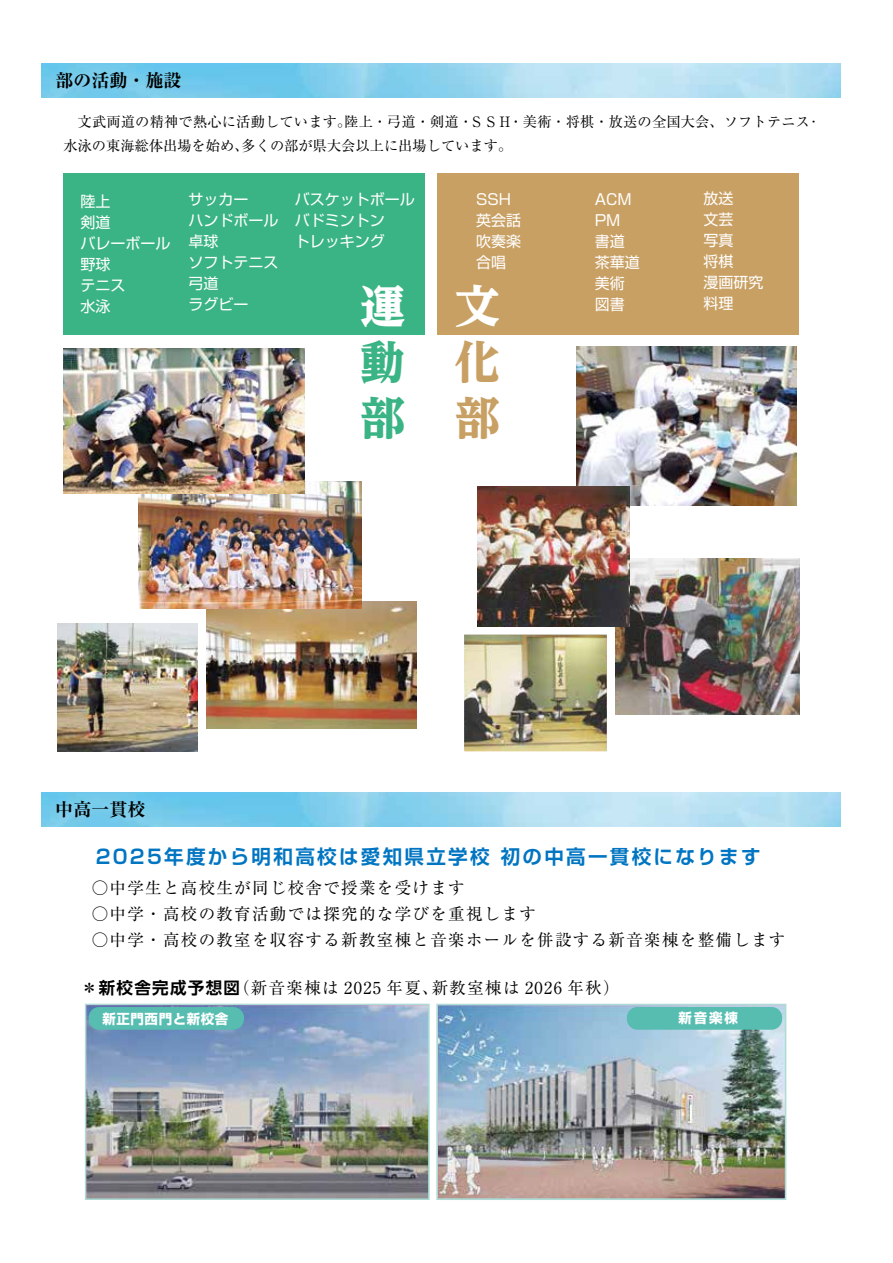
<style>
.page{position:relative;width:893px;height:1263px;background:#fff}
.page>*{position:absolute;margin:0;border:0;box-sizing:border-box;transform-origin:0 0}
.t1{font:800 45px "Reim Yfoz Pro";color:#fff}
.t2{font:800 45px/55.8px "Reim Yfoz Pro";color:#3ab484}
.t3{font:800 45px/55.8px "Reim Yfoz Pro";color:#c9a063}
.t4{font:700 19.5px "Shin Go Pr 6 N De";letter-spacing:.12em;color:#0075c2}
.t5{font:700 expanded 18px "Ryumin Pr 6 N";color:#000}
.t6{font:16.5px "Ryumin Pr 6 N";letter-spacing:.08em;color:#000}
.t7{font:700 16.5px "UD Shin Go Pr 6 N De";letter-spacing:.08em;color:#000}
.t8{font:15px/21px "Shin Go Pr 6 N";color:#fff}
.t9{font:14.25px/24px "Ryumin Pr 6 N";letter-spacing:.01em;color:#000}
.t10{font:700 13.5px "Shin Go Pr 6 N";letter-spacing:.04em;color:#fff}
</style>
<div class="page">
<img style="left:88px;top:1007px;width:339px;height:190px">
<div style="left:85px;top:1004px;width:345px;height:196px;border:2px solid #addbd6"></div>
<div style="left:89px;top:1007px;width:155px;height:23px;background:#56bdb0;border-radius:11px"></div>
<img style="left:57px;top:623px;width:141px;height:128px">
<div style="left:64px;top:173px;width:361px;height:162px;background:#3ab484"></div>
<div style="left:437px;top:173px;width:361px;height:162px;background:#c9a063"></div>
<img style="left:464px;top:634px;width:143px;height:117px">
<img style="left:615px;top:559px;width:184px;height:155px">
<img style="left:207px;top:601px;width:209px;height:128px">
<img style="left:138px;top:481px;width:223px;height:128px">
<img style="left:440px;top:1007px;width:343px;height:189px">
<div style="left:436px;top:1004px;width:350px;height:196px;border:2px solid #addbd6"></div>
<div style="left:627px;top:1007px;width:155px;height:23px;background:#56bdb0;border-radius:11px"></div>
<img style="left:577px;top:347px;width:219px;height:158px">
<img style="left:478px;top:487px;width:152px;height:139px">
<img style="left:64px;top:348px;width:240px;height:145px">
<img style="left:41px;top:63px;width:800px;height:34px">
<img style="left:41px;top:792px;width:800px;height:34px">
<p class="t5" style="left:55px;top:66px;width:128px">部の活動・施設</p>
<p class="t9" style="left:509px;top:109px;width:310px">・美術・将棋・放送の全国大会、ソフトテニス・</p>
<p class="t9" style="left:344px;top:109px;width:130px">陸上・弓道・剣道・</p>
<p class="t9" style="left:241px;top:109px;width:272px;text-indent:-178px">　文武両道の精神で熱心に活動しています。<br>多くの部が県大会以上に出場しています。</p>
<p class="t9" style="left:469px;top:109px;width:44px">ＳＳＨ</p>
<p class="t9" style="left:63px;top:133px;width:187px">水泳の東海総体出場を始め、</p>
<p class="t8" style="left:81px;top:190px;width:91px">陸上<br>剣道<br>バレーボール野球<br>テニス<br>水泳</p>
<p class="t8" style="left:295px;top:188px;width:122px">バスケットボールバドミントン<br>トレッキング</p>
<p class="t8" style="left:189px;top:188px;width:91px">サッカー<br>ハンドボール卓球<br>ソフトテニス弓道<br>ラグビー</p>
<h1 class="t1" style="left:360px;top:269px;width:46px">運</h1>
<h1 class="t2" style="left:360px;top:335px;width:46px">動部</h1>
<p class="t8" style="left:476px;top:187px;width:46px">SSH英会話吹奏楽合唱</p>
<p class="t8" style="left:595px;top:187px;width:46px">ACM<br>PM<br>書道茶華道美術図書</p>
<h1 class="t1" style="left:455px;top:269px;width:46px">文</h1>
<h1 class="t3" style="left:455px;top:335px;width:46px">化部</h1>
<p class="t8" style="left:703px;top:187px;width:61px">放送<br>文芸<br>写真<br>将棋<br>漫画研究料理</p>
<p class="t5" style="left:55px;top:795px;width:92px">中高一貫校</p>
<p class="t4" style="left:96px;top:840px;width:395px">2025年度から明和高校は愛知県立学校</p>
<p class="t6" style="left:92px;top:875px;width:374px">○中学生と高校生が同じ校舎で授業を受けます</p>
<p class="t6" style="left:92px;top:900px;width:446px">○中学・高校の教育活動では探究的な学びを重視します</p>
<p class="t6" style="left:92px;top:926px;width:695px">○中学・高校の教室を収容する新教室棟と音楽ホールを併設する新音楽棟を整備します</p>
<p class="t4" style="left:501px;top:840px;width:261px">初の中高一貫校になります</p>
<p class="t7" style="left:81px;top:974px;width:161px">＊新校舎完成予想図</p>
<p class="t6" style="left:233px;top:975px;width:207px">（新音楽棟は 2025 年夏、</p>
<p class="t6" style="left:432px;top:975px;width:189px">新教室棟は 2026 年秋(</p>
<p class="t10" style="left:103px;top:1008px;width:127px">新正門西門と新校舎</p>
<p class="t10" style="left:678px;top:1007px;width:61px">新音楽棟</p>
</div>
